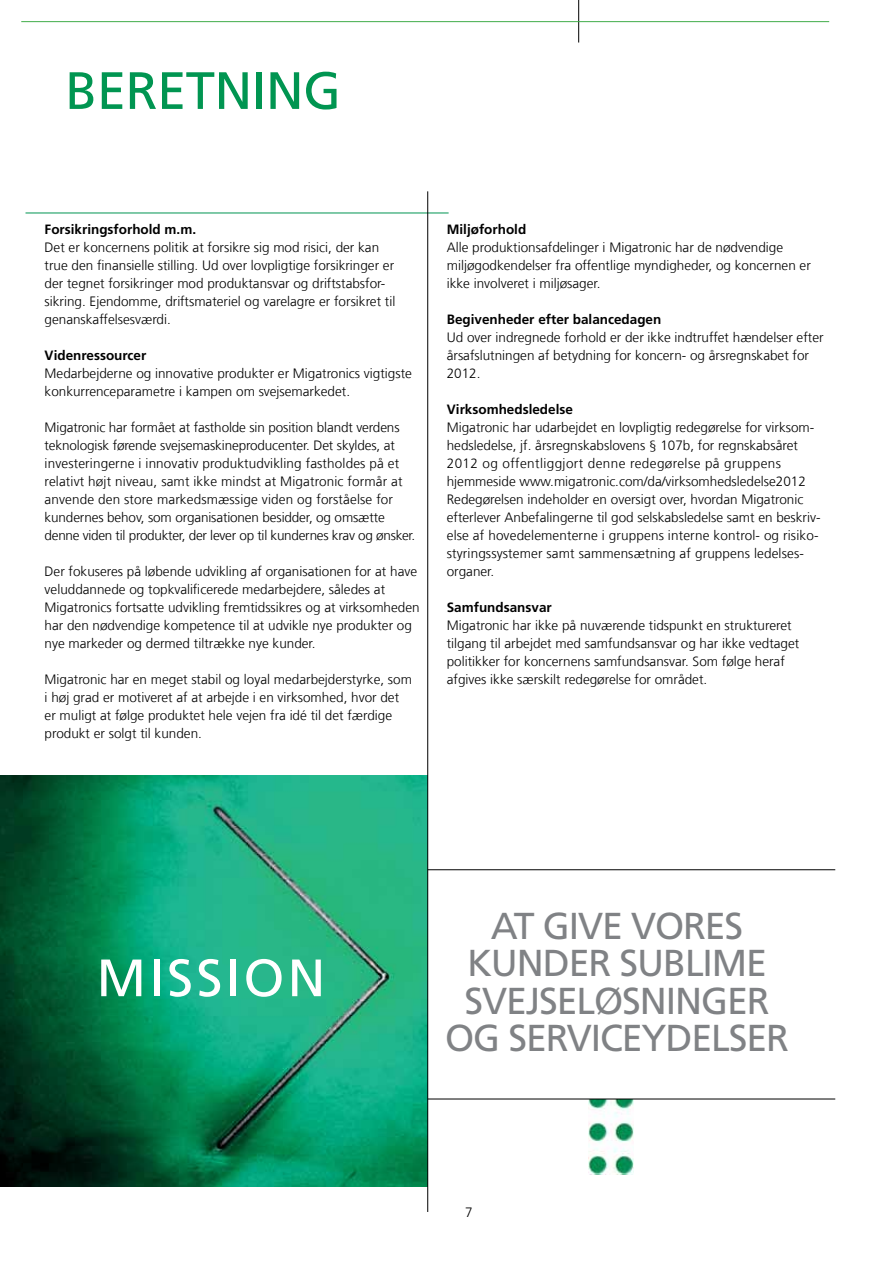
<style>
.page{position:relative;width:893px;height:1263px;background:#fff}
.page>*{position:absolute;margin:0;border:0;box-sizing:border-box;transform-origin:0 0}
.t1{font:52.5px "Frutiger LT Pro";color:#009551}
.t2{font:52.5px "Frutiger LT Pro";letter-spacing:.06em;color:#fff}
.t3{font:37.5px "Frutiger LT Pro";letter-spacing:-.03em;color:#808285}
.t4{font:300 13.5px/18px "Frutiger LT Com";color:#000}
.t5{font:700 13.5px "Frutiger LT Pro";color:#000}
</style>
<div class="page">
<hr style="left:578px;top:0;width:1px;height:43px;background:#000">
<hr style="left:21px;top:21px;width:808px;height:1px;background:#41ad49">
<hr style="left:26px;top:213px;width:423px;height:1px;background:#009551">
<img style="left:0;top:776px;width:427px;height:410px">
<img style="left:588px;top:1100px;width:46px;height:74px">
<hr style="left:428px;top:1099px;width:407px;height:1px;background:#000">
<hr style="left:428px;top:869px;width:407px;height:1px;background:#000">
<hr style="left:427px;top:191px;width:1px;height:1021px;background:#000">
<h1 class="t1" style="left:65px;top:60px;width:30px">BERET</h1>
<h1 class="t1" style="left:214px;top:60px;width:121px">NING</h1>
<p class="t5" style="left:45px;top:221px;width:153px">Forsikringsforhold m.m.</p>
<p class="t4" style="left:45px;top:238px;width:352px">Det er koncernens politik at forsikre sig mod risici, der kan true den finansielle stilling. Ud over lovpligtige forsikringer er der tegnet forsikringer mod produktansvar og driftstabsfor&shy;sikring. Ejendomme, driftsmateriel og varelagre er forsikret til genanskaffelsesværdi.</p>
<p class="t5" style="left:45px;top:347px;width:103px">Videnressourcer</p>
<p class="t4" style="left:45px;top:364px;width:369px">Medarbejderne og innovative produkter er M igatronics vigtigste konkurrenceparametre i kampen om svejsemarkedet.</p>
<p class="t4" style="left:45px;top:418px;width:372px">M igatronic har formået at fastholde sin position blandt verdens teknologisk førende svejsemaskineproducenter. Det skyldes, at investeringerne i innovativ produktudvikling fastholdes på et relativt højt niveau, samt ikke mindst at M igatronic formår at anvende den store markedsmæssige viden og forståelse for kundernes behov, som organisationen besidder, og omsætte denne viden til produkter, der lever op til kundernes krav og ønsker.</p>
<p class="t4" style="left:45px;top:562px;width:377px">Der fokuseres på løbende udvikling af organisationen for at have veluddannede og topkvalificerede medarbejdere, således at<br>M igatronics fortsatte udvikling fremtidssikres og at virksomheden har den nødvendige kompetence til at udvikle nye produkter og nye markeder og dermed tiltrække nye kunder.</p>
<p class="t4" style="left:45px;top:670px;width:369px">M igatronic har en meget stabil og loyal medarbejderstyrke, som i høj grad er motiveret af at arbejde i en virksomhed, hvor det er muligt at følge produktet hele vejen fra idé til det færdige produkt er solgt til kunden.</p>
<p class="t5" style="left:447px;top:221px;width:81px">Miljøforhold</p>
<p class="t4" style="left:447px;top:238px;width:366px">Alle produktionsafdelinger i M igatronic har de nødvendige miljøgodkendelser fra offentlige myndigheder, og koncernen er ikke involveret i miljøsager.</p>
<p class="t5" style="left:447px;top:311px;width:216px">Begivenheder efter balancedagen</p>
<p class="t4" style="left:447px;top:328px;width:378px">Ud over indregnede forhold er der ikke indtruffet hændelser efter årsafslutningen af betydning for koncern- og årsregnskabet for<br>2012.</p>
<p class="t5" style="left:447px;top:401px;width:128px">Virksomhedsledelse</p>
<p class="t4" style="left:447px;top:418px;width:375px">M igatronic har udarbejdet en lovpligtig redegørelse for virksom&shy;hedsledelse, jf. årsregnskabslovens § 107b, for regnskabsåret 2012 og offentliggjort denne redegørelse på gruppens hjemmeside www.migatronic.com/da/virksomhedsledelse2012<br>Redegørelsen indeholder en oversigt over, hvordan M igatronic efterlever Anbefalingerne til god selskabsledelse samt en beskriv&shy;else af hovedelementerne i gruppens interne kontrol- og risiko&shy;styringssystemer samt sammensætning af gruppens ledelses&shy;organer.</p>
<p class="t5" style="left:447px;top:599px;width:107px">Samfundsansvar</p>
<p class="t4" style="left:447px;top:616px;width:354px">M igatronic har ikke på nuværende tidspunkt en struktureret tilgang til arbejdet med samfundsansvar og har ikke vedtaget politikker for koncernens samfundsansvar. Som følge heraf afgives ikke særskilt redegørelse for området.</p>
<h1 class="t2" style="left:97px;top:947px;width:221px">MISSION</h1>
<h2 class="t3" style="left:491px;top:903px;width:164px">AT GIVE VORES</h2>
<h2 class="t3" style="left:467px;top:941px;width:271px">KUNDER SUBLIME</h2>
<h2 class="t3" style="left:464px;top:978px;width:260px">SVEJSELØSNINGER</h2>
<h2 class="t3" style="left:445px;top:1016px;width:85px">OG SERV</h2>
<h2 class="t3" style="left:591px;top:1016px;width:121px">ICEYDELSER</h2>
<p class="t4" style="left:465px;top:1203px;width:9px">7</p>
</div>
